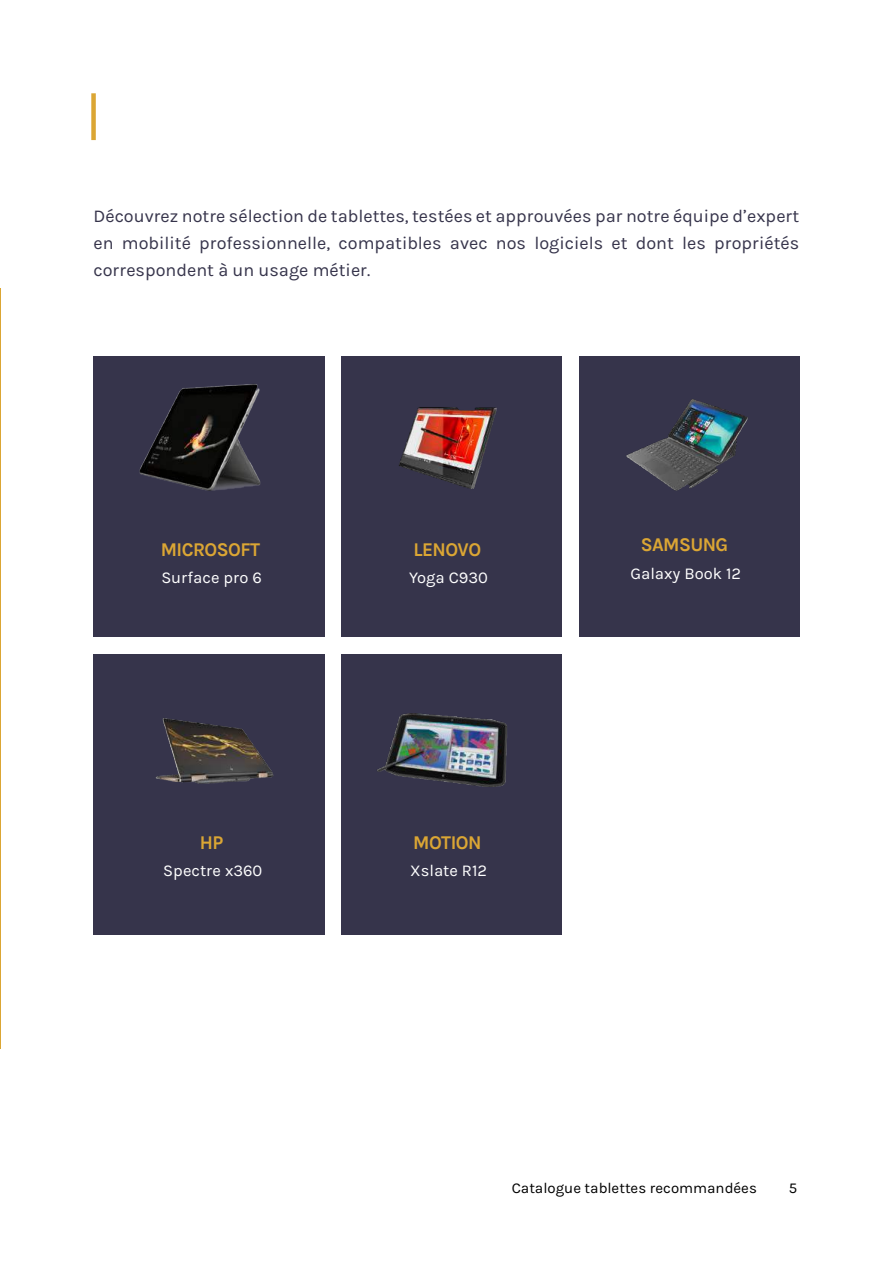
<style>
.page{position:relative;width:893px;height:1263px;background:#fff}
.page>*{position:absolute;margin:0;border:0;box-sizing:border-box;transform-origin:0 0}
.t1{font:700 19.5px "Karmilla";letter-spacing:-.03em;color:#dba634;scale:.96 1}
.t2{font:18px/27px "Karmilla";color:#36344b;text-align:justify}
.t3{font:16.5px "Karmilla";color:#fff}
.t4{font:15px "Karmilla";color:#000}
</style>
<div class="page">
<div style="left:579px;top:356px;width:220px;height:281px;background:#36344b"></div>
<div style="left:94px;top:356px;width:231px;height:281px;background:#36344b"></div>
<div style="left:94px;top:654px;width:231px;height:281px;background:#36344b"></div>
<div style="left:342px;top:356px;width:220px;height:281px;background:#36344b"></div>
<div style="left:342px;top:654px;width:220px;height:281px;background:#36344b"></div>
<hr style="left:0;top:288px;width:1px;height:761px;background:#dba634">
<div style="left:91px;top:93px;width:5px;height:47px;background:#dba634"></div>
<img style="left:139px;top:384px;width:122px;height:107px">
<img style="left:399px;top:407px;width:98px;height:82px">
<img style="left:626px;top:399px;width:122px;height:92px">
<img style="left:155px;top:718px;width:119px;height:66px">
<img style="left:377px;top:713px;width:130px;height:74px">
<p class="t2" style="left:94px;top:202px;width:707px">Découvrez notre sélection de tablettes, testées et approuvées par notre équipe d’expert en mobilité professionnelle, compatibles avec nos logiciels et dont les propriétés correspondent à un usage métier.</p>
<p class="t1" style="left:161px;top:537px;width:105px">MICROSOFT</p>
<p class="t1" style="left:413px;top:537px;width:72px">LENOVO</p>
<p class="t3" style="left:161px;top:568px;width:102px">Surface pro 6</p>
<p class="t3" style="left:409px;top:568px;width:80px">Yoga C930</p>
<p class="t1" style="left:200px;top:830px;width:26px">HP</p>
<p class="t1" style="left:413px;top:830px;width:73px">MOTION</p>
<p class="t3" style="left:163px;top:861px;width:101px">Spectre x360</p>
<p class="t3" style="left:410px;top:861px;width:78px">Xslate R12</p>
<p class="t1" style="left:641px;top:532px;width:93px">SAMSUNG</p>
<p class="t3" style="left:630px;top:563px;width:112px">Galaxy Book 12</p>
<p class="t4" style="left:512px;top:1179px;width:247px">Catalogue tablettes recommandées</p>
<p class="t4" style="left:789px;top:1179px;width:10px">5</p>
</div>
